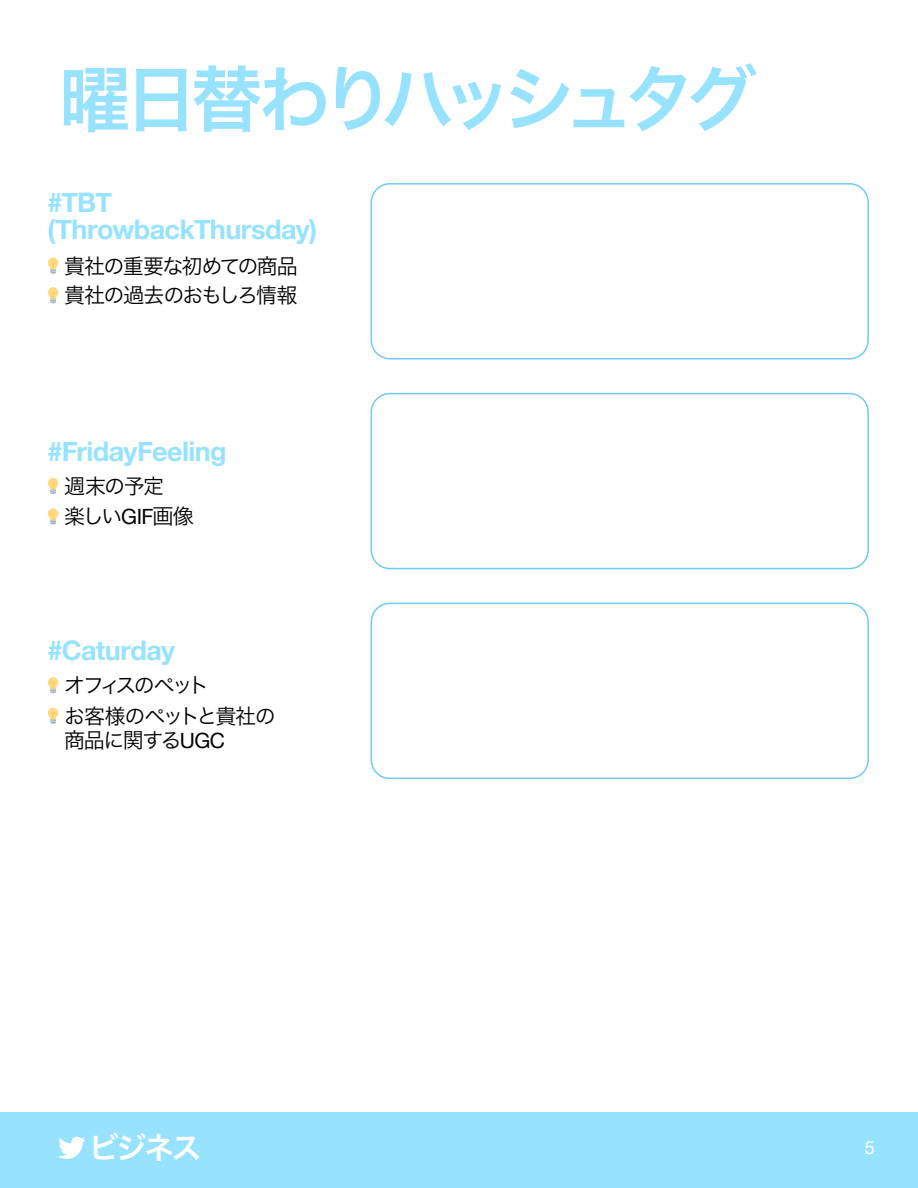
<style>
.page{position:relative;width:918px;height:1188px;background:#fff}
.page>*{position:absolute;margin:0;border:0;box-sizing:border-box;transform-origin:0 0}
.t1{font:72px "Hira Kaku Pro W6";letter-spacing:-.145em;color:#97e3ff}
.t2{font:30px "Hira Kaku Pro W6";color:#fff}
.t3{font:700 27px/27px "Helvetica Neue";letter-spacing:-.02em;color:#97e3ff}
.t4{font:21px/30.5px "Hira Kaku Pro W3";letter-spacing:-.075em;color:#000}
.t5{font:21px/30.5px "Hira Kaku Pro W3";letter-spacing:-.105em;color:#000}
.t6{font:18px "Helvetica Neue";color:#fff}
.s1{font-family:"Helvetica Neue"}
</style>
<div class="page">
<div style="left:0;top:1113px;width:918px;height:75px;background:#97e3ff"></div>
<svg style="left:58px;top:1136px;width:27px;height:23px"></svg>
<div style="left:371px;top:183px;width:498px;height:176px;border:2px solid #71c9f8;border-radius:18px"></div>
<div style="left:371px;top:393px;width:498px;height:176px;border:2px solid #71c9f8;border-radius:18px"></div>
<svg style="left:48px;top:508px;width:10px;height:17px"></svg>
<svg style="left:48px;top:478px;width:10px;height:16px"></svg>
<div style="left:371px;top:603px;width:498px;height:176px;border:2px solid #71c9f8;border-radius:18px"></div>
<svg style="left:48px;top:708px;width:10px;height:16px"></svg>
<svg style="left:48px;top:677px;width:10px;height:17px"></svg>
<svg style="left:48px;top:287px;width:10px;height:17px"></svg>
<svg style="left:48px;top:258px;width:10px;height:16px"></svg>
<h1 class="t1" style="left:59px;top:34px;width:700px">曜日替わりハッシュタグ</h1>
<p class="t3" style="left:47px;top:190px;width:271px">#TBT (ThrowbackThursday)</p>
<p class="t4" style="left:64px;top:249px;width:235px;line-height:29.7px">貴社の重要な初めての商品貴社の過去のおもしろ情報</p>
<p class="t3" style="left:47px;top:439px;width:181px">#FridayFeeling</p>
<p class="t4" style="left:64px;top:469px;width:131px">週末の予定<br>楽しい<span class="s1">GIF</span>画像</p>
<p class="t3" style="left:47px;top:638px;width:129px">#Caturday</p>
<p class="t5" style="left:64px;top:669px;width:213px">オフィスのペット<br>お客様のペットと貴社の</p>
<p class="t4" style="left:64px;top:723px;width:162px">商品に関する<span class="s1">UGC</span></p>
<p class="t2" style="left:89px;top:1121px;width:114px">ビジネス</p>
<p class="t6" style="left:865px;top:1135px;width:12px">5</p>
</div>
